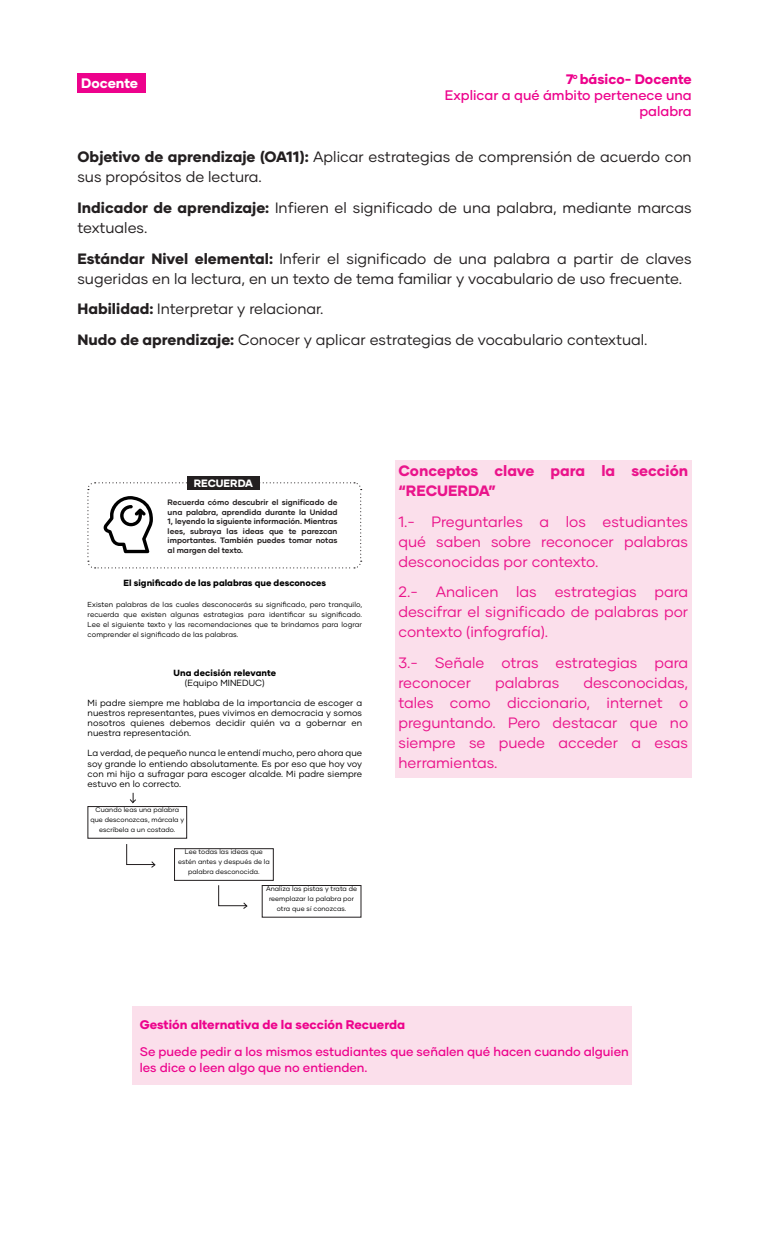
<style>
.page{position:relative;width:765px;height:1260px;background:#fff}
.page>*{position:absolute;margin:0;border:0;box-sizing:border-box;transform-origin:0 0}
.t1{font:15px/20px "Gilmer";color:#231f20}
.t2{font:15px/20px "Gilmer";color:#ea148b;text-align:justify}
.t3{font:800 15px/20px "Gilmer";color:#ea148b}
.t4{font:500 13.75px/16.2px "Gilmer";color:#ed028c;text-align:right}
.t5{font:800 13.75px "Gilmer";color:#fff}
.t6{font:500 12.5px/16.2px "Gilmer";color:#ed028c}
.t7{font:800 12.5px "Gilmer";color:#ed028c}
.t8{font:800 10.62px "Gilmer";color:#fff}
.t9{font:9px/10px "Gilmer";letter-spacing:.01em;color:#000;text-align:justify}
.t10{font:800 9px/10px "Gilmer";color:#000;text-align:center}
.t11{font:700 7.88px/9.5px "Gilmer";color:#231f20;text-align:justify}
.t12{font:7.25px/10px "Gilmer";letter-spacing:.01em;color:#000;text-align:justify}
.t13{font:6.75px/10px "Gilmer";letter-spacing:.01em;color:#000;text-align:center}
.s1{font-weight:800}
.s2{font-weight:400}
</style>
<div class="page">
<div style="left:78px;top:73px;width:68px;height:20px;background:#ed028c"></div>
<div style="left:395px;top:461px;width:297px;height:317px;background:#fbdfeb"></div>
<div style="left:133px;top:1006px;width:499px;height:79px;background:#fbdfeb"></div>
<div style="left:187px;top:476px;width:73px;height:14px;background:#231f20"></div>
<svg style="left:87px;top:482px;width:275px;height:87px"></svg>
<div style="left:88px;top:806px;width:99px;height:33px;border:1px solid #231f20"></div>
<div style="left:174px;top:848px;width:100px;height:33px;border:1px solid #231f20"></div>
<div style="left:262px;top:885px;width:99px;height:32px;border:1px solid #231f20"></div>
<svg style="left:126px;top:844px;width:30px;height:24px"></svg>
<svg style="left:218px;top:885px;width:30px;height:24px"></svg>
<svg style="left:129px;top:792px;width:7px;height:12px"></svg>
<p class="t5" style="left:81px;top:75px;width:59px">Docente</p>
<p class="t4" style="left:445px;top:71px;width:248px"><span class="s1">7</span><sup>o</sup> <span class="s1">básico- Docente<br></span>Explicar a qué ámbito pertenece una palabra</p>
<p class="t1" style="left:78px;top:147px;width:616px"><span class="s1">Objetivo de aprendizaje (OA11):</span> Aplicar estrategias de comprensión de acuerdo con sus propósitos de lectura.</p>
<p class="t1" style="left:78px;top:198px;width:616px"><span class="s1">Indicador de aprendizaje:</span> Infieren el significado de una palabra, mediante marcas textuales.</p>
<p class="t1" style="left:78px;top:248px;width:616px"><span class="s1">Estándar Nivel elemental:</span> Inferir el significado de una palabra a partir de claves sugeridas en la lectura, en un texto de tema familiar y vocabulario de uso frecuente.</p>
<p class="t1" style="left:78px;top:299px;width:247px"><span class="s1">Habilidad:</span> Interpretar y relacionar.</p>
<p class="t1" style="left:78px;top:330px;width:571px"><span class="s1">Nudo de aprendizaje:</span> Conocer y aplicar estrategias de vocabulario contextual.</p>
<p class="t8" style="left:194px;top:477px;width:61px">RECUERDA</p>
<p class="t11" style="left:168px;top:498px;width:171px">Recuerda cómo descubrir el significado de una palabra, aprendida durante la Unidad 1, leyendo la siguiente información. Mientras lees, subraya las ideas que te parezcan importantes. También puedes tomar notas al margen del texto.</p>
<p class="t10" style="left:124px;top:578px;width:204px">El significado de las palabras que desconoces</p>
<p class="t12" style="left:88px;top:600px;width:276px">Existen palabras de las cuales desconocerás su significado, pero tranquilo, recuerda que existen algunas estrategias para identificar su significado.<br>Lee el siguiente texto y las recomendaciones que te brindamos para lograr comprender el significado de las palabras.</p>
<p class="t10" style="left:174px;top:668px;width:104px">Una decisión relevante <span class="s2">(Equipo MINEDUC)</span></p>
<p class="t9" style="left:88px;top:698px;width:276px">Mi padre siempre me hablaba de la importancia de escoger a nuestros representantes, pues vivimos en democracia y somos nosotros quienes debemos decidir quién va a gobernar en nuestra representación.</p>
<p class="t9" style="left:88px;top:748px;width:276px">La verdad, de pequeño nunca le entendí mucho, pero ahora que soy grande lo entiendo absolutamente. Es por eso que hoy voy con mi hijo a sufragar para escoger alcalde. Mi padre siempre estuvo en lo correcto.</p>
<p class="t13" style="left:90px;top:805px;width:95px">Cuando leas una palabra que desconozcas, márcala y escríbela a un costado.</p>
<p class="t13" style="left:178px;top:847px;width:93px">Lee todas las ideas que estén antes y después de la palabra desconocida.</p>
<p class="t13" style="left:266px;top:884px;width:93px">Analiza las pistas y trata de reemplazar la palabra por otra que sí conozcas.</p>
<p class="t3" style="left:398px;top:461px;width:291px">Conceptos clave para la sección “RECUERDA”</p>
<p class="t2" style="left:398px;top:511px;width:291px">1.- Preguntarles a los estudiantes qué saben sobre reconocer palabras desconocidas por contexto.</p>
<p class="t2" style="left:398px;top:582px;width:291px">2.- Analicen las estrategias para descifrar el significado de palabras por contexto (infografía).</p>
<p class="t2" style="left:398px;top:653px;width:291px">3.- Señale otras estrategias para reconocer</p>
<p class="t2" style="left:398px;top:673px;width:291px;text-indent:185px">desconocidas, tales como diccionario, internet o preguntando. Pero destacar que no siempre se puede acceder a esas herramientas.</p>
<p class="t2" style="left:495px;top:673px;width:66px">palabras</p>
<p class="t7" style="left:140px;top:1017px;width:267px">Gestión alternativa de la sección Recuerda</p>
<p class="t6" style="left:140px;top:1043px;width:490px">Se puede pedir a los mismos estudiantes que señalen qué hacen cuando alguien les dice o leen algo que no entienden.</p>
</div>
